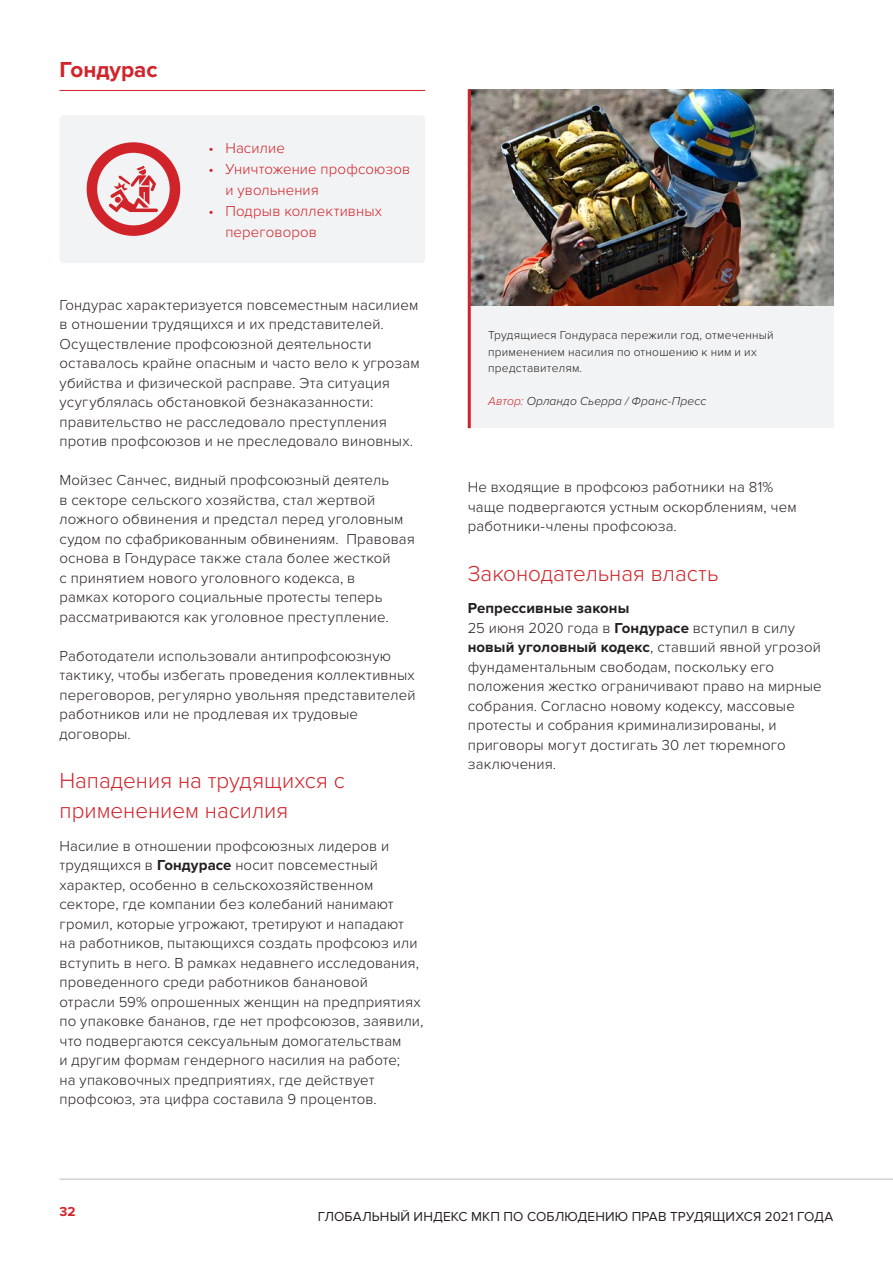
<style>
.page{position:relative;width:893px;height:1263px;background:#fff}
.page>*{position:absolute;margin:0;border:0;box-sizing:border-box;transform-origin:0 0}
.Header_2{font:300 22.5px/30px "Proxima Nova";color:#d1232a}
.Header_1_Underline{font:700 22.5px "Proxima Nova";color:#d1232a}
.Body_Copy{font:300 15px/19.5px "Proxima Nova";letter-spacing:.01em;color:#231f20}
.t1{font:300 15px/21px "Proxima Nova";letter-spacing:.01em;color:#d1232a}
.Body_Copy-2{font:700 15px "Proxima Nova";letter-spacing:.005em;color:#231f20}
.t2{font:13.5px "Proxima Nova";letter-spacing:.01em;color:#231f20}
.t3{font:700 13.5px "Proxima Nova";color:#d1232a}
.References{font:300 12px/16.5px "Proxima Nova";letter-spacing:.02em;color:#231f20}
.References-2{font:italic 300 12px "Proxima Nova";letter-spacing:.01em;color:#231f20}
.s1{font-weight:700}
.s2{color:#d1232a}
</style>
<div class="page">
<hr style="left:60px;top:1179px;width:833px;height:1px;background:#bcbdc0">
<hr style="left:60px;top:90px;width:365px;height:1px;background:#d1232a">
<div style="left:60px;top:115px;width:365px;height:148px;background:#f2f3f4;border-radius:4px"></div>
<div style="left:470px;top:306px;width:363px;height:122px;background:#f2f3f4"></div>
<img style="left:471px;top:89px;width:362px;height:217px">
<hr style="left:468px;top:89px;width:3px;height:339px;background:#d1232a">
<div style="left:87px;top:142px;width:93px;height:94px;border:10px solid #d1232a;border-radius:50%"></div>
<svg style="left:109px;top:166px;width:49px;height:46px"></svg>
<p class="Header_1_Underline" style="left:60px;top:57px;width:100px">Гондурас</p>
<p class="t1" style="left:208px;top:137px;width:78px">• Насилие</p>
<p class="t1" style="left:225px;top:158px;width:186px;text-indent:-17px">• Уничтожение профсоюзов и увольнения</p>
<p class="t1" style="left:225px;top:200px;width:158px;text-indent:-17px">• Подрыв коллективных переговоров</p>
<p class="Body_Copy" style="left:60px;top:295px;width:362px">Гондурас характеризуется повсеместным насилием в отношении трудящихся и их представителей.<br>Осуществление профсоюзной деятельности оставалось крайне опасным и часто вело к угрозам убийства и физической расправе. Эта ситуация усугублялась обстановкой безнаказанности: правительство не расследовало преступления против профсоюзов и не преследовало виновных.</p>
<p class="Body_Copy" style="left:60px;top:471px;width:357px">Мойзес Санчес, видный профсоюзный деятель<br>в секторе сельского хозяйства, стал жертвой ложного обвинения и предстал перед уголовным судом по сфабрикованным обвинениям. Правовая основа в Гондурасе также стала более жесткой<br>с принятием нового уголовного кодекса, в<br>рамках которого социальные протесты теперь рассматриваются как уголовное преступление.</p>
<p class="Body_Copy" style="left:60px;top:646px;width:358px">Работодатели использовали антипрофсоюзную тактику, чтобы избегать проведения коллективных переговоров, регулярно увольняя представителей работников или не продлевая их трудовые договоры.</p>
<p class="Header_2" style="left:60px;top:766px;width:287px">Нападения на трудящихся с применением насилия</p>
<p class="Body_Copy" style="left:60px;top:836px;width:365px">Насилие в отношении профсоюзных лидеров и трудящихся в <span class="s1">Гондурасе</span> носит повсеместный характер, особенно в сельскохозяйственном секторе, где компании без колебаний нанимают громил, которые угрожают, третируют и нападают на работников, пытающихся создать профсоюз или вступить в него. В рамках недавнего исследования, проведенного среди работников банановой отрасли 59% опрошенных женщин на предприятиях по упаковке бананов, где нет профсоюзов, заявили, что подвергаются сексуальным домогательствам<br>и другим формам гендерного насилия на работе;<br>на упаковочных предприятиях, где действует профсоюз, эта цифра составила 9 процентов.</p>
<p class="References" style="left:488px;top:327px;width:287px">Трудящиеся Гондураса пережили год, отмеченный применением насилия по отношению к ним и их представителям.</p>
<p class="References-2" style="left:488px;top:392px;width:220px"><span class="s2">Автор:</span> Орландо Сьерра / Франс-Пресс</p>
<p class="Body_Copy" style="left:468px;top:478px;width:330px">Не входящие в профсоюз работники на 81% чаще подвергаются устным оскорблениям, чем работники-члены профсоюза.</p>
<p class="Header_2" style="left:468px;top:559px;width:252px">Законодательная власть</p>
<p class="Body_Copy-2" style="left:468px;top:599px;width:163px">Репрессивные законы</p>
<p class="Body_Copy" style="left:468px;top:618px;width:355px">25 июня 2020 года в <span class="s1">Гондурасе</span> вступил в силу <span class="s1">новый уголовный кодекс</span>, ставший явной угрозой фундаментальным свободам, поскольку его положения жестко ограничивают право на мирные собрания. Согласно новому кодексу, массовые протесты и собрания криминализированы, и приговоры могут достигать 30 лет тюремного заключения.</p>
<p class="t3" style="left:60px;top:1204px;width:18px">32</p>
<p class="t2" style="left:318px;top:1208px;width:517px">ГЛОБАЛЬНЫЙ ИНДЕКС МКП ПО СОБЛЮДЕНИЮ ПРАВ ТРУДЯЩИХСЯ 2021 ГОДА</p>
</div>
